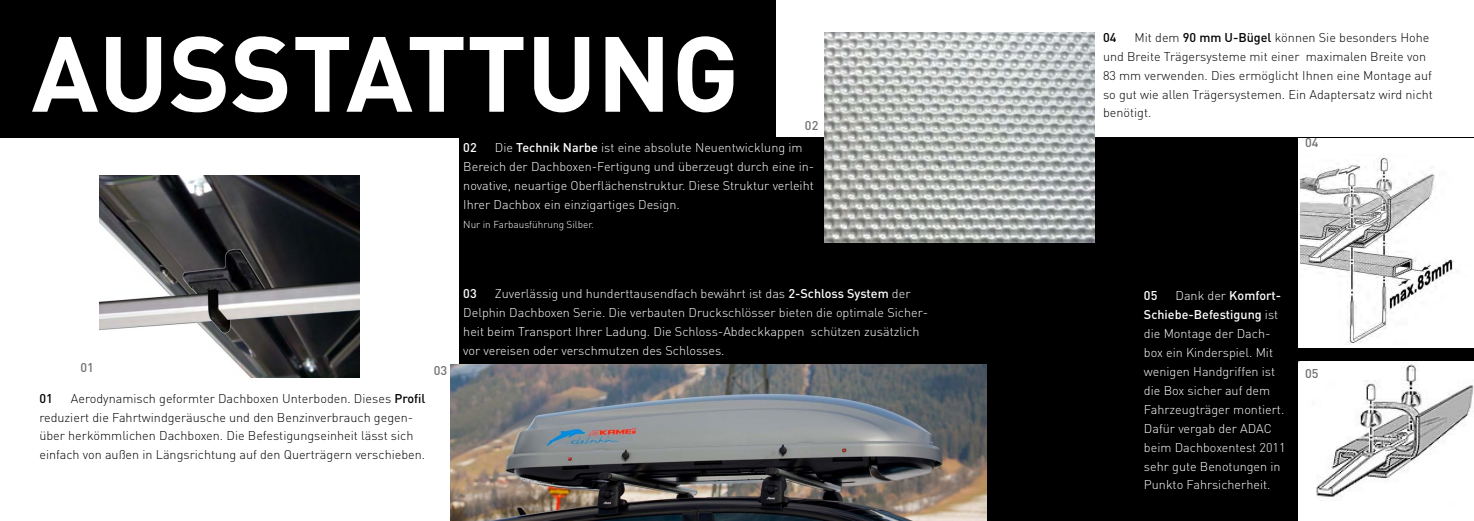
<style>
.page{position:relative;width:1474px;height:521px;background:#fff}
.page>*{position:absolute;margin:0;border:0;box-sizing:border-box;transform-origin:0 0}
.t1{font:700 105px "DINOT";color:#fff}
.t2{font:300 12.6px/18.9px "DINOT";color:#fff}
.t3{font:300 12.6px/18.9px "DINOT";color:#000}
.t4{font:500 12.6px "DINOT";color:#707172}
.t5{font:500 12.6px "DINOT";color:#fff}
.t6{font:500 12.6px "DINOT";color:#000}
.t7{font:300 9.97px "DINOT";color:#fff}
.s1{font-weight:500}
</style>
<div class="page">
<div style="left:459px;top:138px;width:1014px;height:383px;background:#000"></div>
<div style="left:0;top:0;width:775px;height:138px;background:#000"></div>
<img style="left:824px;top:32px;width:270px;height:210px">
<img style="left:99px;top:176px;width:260px;height:202px">
<img style="left:450px;top:365px;width:536px;height:156px">
<div style="left:1298px;top:362px;width:175px;height:159px;background:#fff"></div>
<img style="left:1298px;top:362px;width:175px;height:139px">
<div style="left:1298px;top:138px;width:175px;height:210px;background:#fff"></div>
<img style="left:1300px;top:155px;width:155px;height:189px">
<h1 class="t1" style="left:32px;top:2px;width:708px">AUSSTATTUNG</h1>
<p class="t5" style="left:463px;top:139px;width:15px">02</p>
<p class="t4" style="left:805px;top:116px;width:15px">02</p>
<p class="t2" style="left:463px;top:138px;width:352px;text-indent:32px">Die <span class="s1">Technik Narbe</span> ist eine absolute Neuentwicklung im Bereich der Dachboxen-Fertigung und überzeugt durch eine in&shy;novative, neuartige Oberflächenstruktur. Diese Struktur verleiht Ihrer Dachbox ein einzigartiges Design.</p>
<p class="t7" style="left:463px;top:218px;width:132px">Nur in Farbausführung Silber.</p>
<p class="t4" style="left:80px;top:358px;width:15px">01</p>
<p class="t6" style="left:39px;top:389px;width:15px">01</p>
<p class="t3" style="left:39px;top:388px;width:387px;text-indent:31px">Aerodynamisch geformter Dachboxen Unterboden. Dieses <span class="s1">Profil </span>reduziert die Fahrtwindgeräusche und den Benzinverbrauch gegen&shy;über herkömmlichen Dachboxen. Die Befestigungseinheit lässt sich einfach von außen in Längsrichtung auf den Querträgern verschieben.</p>
<p class="t4" style="left:434px;top:361px;width:15px">03</p>
<p class="t5" style="left:463px;top:285px;width:15px">03</p>
<p class="t2" style="left:463px;top:284px;width:466px;text-indent:32px">Zuverlässig und hunderttausendfach bewährt ist das <span class="s1">2-Schloss System</span> der Delphin Dachboxen Serie. Die verbauten Druckschlösser bieten die optimale Sicher&shy;heit beim Transport Ihrer Ladung. Die Schloss-Abdeckkappen schützen zusätzlich vor vereisen oder verschmutzen des Schlosses.</p>
<p class="t3" style="left:1103px;top:27px;width:331px;text-indent:32px">Mit dem <span class="s1">90 mm U-Bügel</span> können Sie besonders Hohe und Breite Trägersysteme mit einer maximalen Breite von 83 mm verwenden. Dies ermöglicht Ihnen eine Montage auf so gut wie allen Trägersystemen. Ein Adaptersatz wird nicht benötigt.</p>
<p class="t6" style="left:1103px;top:29px;width:15px">04</p>
<p class="t4" style="left:1305px;top:134px;width:15px">04</p>
<p class="t5" style="left:1143px;top:287px;width:15px">05</p>
<p class="t2" style="left:1143px;top:286px;width:143px;text-indent:32px">Dank der <span class="s1">Komfort-<br>Schiebe-Befestigung</span> ist die Montage der Dach&shy;box ein Kinderspiel. Mit wenigen Handgriffen ist die Box sicher auf dem<br>Fahrzeugträger montiert.<br>Dafür vergab der ADAC beim Dachboxentest 2011 sehr gute Benotungen in<br>Punkto Fahrsicherheit.</p>
<p class="t4" style="left:1305px;top:365px;width:15px">05</p>
</div>
